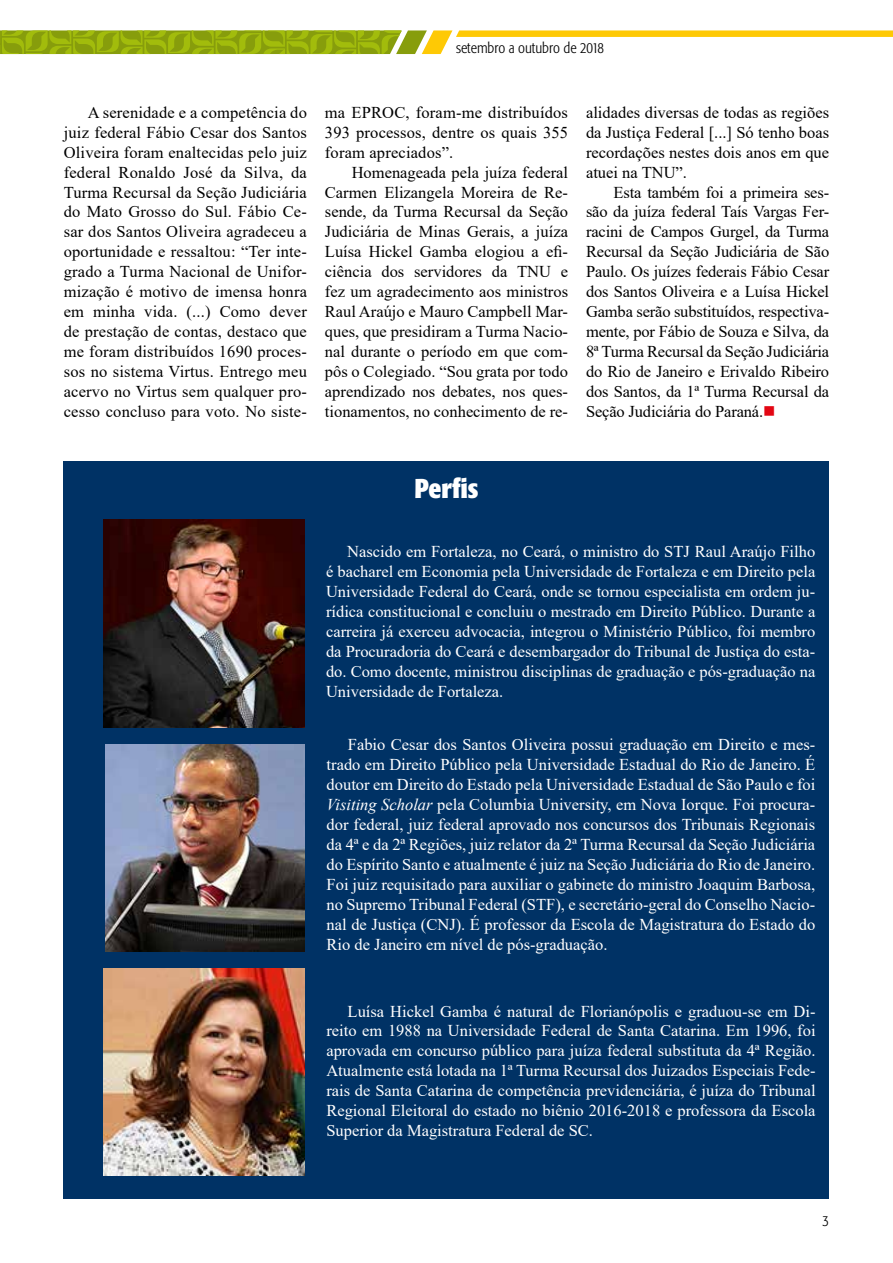
<style>
.page{position:relative;width:893px;height:1263px;background:#fff}
.page>*{position:absolute;margin:0;border:0;box-sizing:border-box;transform-origin:0 0}
.t1{font:700 condensed 27px "Formata";color:#fff}
.t2{font:16.5px/20px "Times New Roman";color:#fff;text-align:justify}
.t3{font:16.5px/20px "Times New Roman";color:#000;text-align:justify}
.t4{font:300 condensed 15px "Formata";color:#000}
.s1{color:#e30613}
.s2{font-style:italic}
</style>
<div class="page">
<svg style="left:0;top:30px;width:893px;height:24px"></svg>
<div style="left:64px;top:461px;width:765px;height:738px;background:#003265"></div>
<img style="left:104px;top:520px;width:201px;height:207px">
<img style="left:106px;top:744px;width:199px;height:207px">
<img style="left:104px;top:968px;width:201px;height:208px">
<p class="t4" style="left:456px;top:39px;width:150px">setembro a outubro de 2018</p>
<p class="t3" style="left:64px;top:102px;width:245px;text-indent:24px">A serenidade e a competência do juiz federal Fábio Cesar dos Santos Oliveira foram enaltecidas pelo juiz federal Ronaldo José da Silva, da Turma Recursal da Seção Judiciária do Mato Grosso do Sul. Fábio Ce&shy;sar dos Santos Oliveira agradeceu a oportunidade e ressaltou: “Ter inte&shy;grado a Turma Nacional de Unifor&shy;mização é motivo de imensa honra em minha vida. (...) Como dever de prestação de contas, destaco que me foram distribuídos 1690 proces&shy;sos no sistema Virtus. Entrego meu acervo no Virtus sem qualquer pro&shy;cesso concluso para voto. No siste-</p>
<p class="t3" style="left:325px;top:102px;width:245px">ma EPROC, foram-me distribuídos 393 processos, dentre os quais 355 foram apreciados”.</p>
<p class="t3" style="left:325px;top:162px;width:245px;text-indent:27px">Homenageada pela juíza federal Carmen Elizangela Moreira de Re&shy;sende, da Turma Recursal da Seção Judiciária de Minas Gerais, a juíza Luísa Hickel Gamba elogiou a efi&shy;ciência dos servidores da TNU e fez um agradecimento aos ministros Raul Araújo e Mauro Campbell Mar&shy;ques, que presidiram a Turma Nacio&shy;nal durante o período em que com&shy;pôs o Colegiado. “Sou grata por todo aprendizado nos debates, nos ques&shy;tionamentos, no conhecimento de re-</p>
<p class="t3" style="left:586px;top:102px;width:245px">alidades diversas de todas as regiões da Justiça Federal [...] Só tenho boas recordações nestes dois anos em que atuei na TNU”.</p>
<p class="t3" style="left:586px;top:181px;width:245px;text-indent:27px">Esta também foi a primeira ses&shy;são da juíza federal Taís Vargas Fer&shy;racini de Campos Gurgel, da Turma Recursal da Seção Judiciária de São Paulo. Os juízes federais Fábio Cesar dos Santos Oliveira e a Luísa Hickel Gamba serão substituídos, respectiva&shy;mente, por Fábio de Souza e Silva, da 8ª Turma Recursal da Seção Judiciária do Rio de Janeiro e Erivaldo Ribeiro dos Santos, da 1ª Turma Recursal da Seção Judiciária do Paraná.<span class="s1">■</span></p>
<h1 class="t1" style="left:414px;top:472px;width:66px">Perfis</h1>
<p class="t2" style="left:326px;top:541px;width:491px;text-indent:21px">Nascido em Fortaleza, no Ceará, o ministro do STJ Raul Araújo Filho é bacharel em Economia pela Universidade de Fortaleza e em Direito pela Universidade Federal do Ceará, onde se tornou especialista em ordem ju&shy;rídica constitucional e concluiu o mestrado em Direito Público. Durante a carreira já exerceu advocacia, integrou o Ministério Público, foi membro da Procuradoria do Ceará e desembargador do Tribunal de Justiça do esta&shy;do. Como docente, ministrou disciplinas de graduação e pós-graduação na Universidade de Fortaleza.</p>
<p class="t2" style="left:327px;top:734px;width:490px;text-indent:21px">Fabio Cesar dos Santos Oliveira possui graduação em Direito e mes&shy;trado em Direito Público pela Universidade Estadual do Rio de Janeiro. É doutor em Direito do Estado pela Universidade Estadual de São Paulo e foi <span class="s2">Visiting Scholar</span> pela Columbia University, em Nova Iorque. Foi procura&shy;dor federal, juiz federal aprovado nos concursos dos Tribunais Regionais da 4ª e da 2ª Regiões, juiz relator da 2ª Turma Recursal da Seção Judiciária do Espírito Santo e atualmente é juiz na Seção Judiciária do Rio de Janeiro.<br>Foi juiz requisitado para auxiliar o gabinete do ministro Joaquim Barbosa, no Supremo Tribunal Federal (STF), e secretário-geral do Conselho Nacio&shy;nal de Justiça (CNJ). É professor da Escola de Magistratura do Estado do Rio de Janeiro em nível de pós-graduação.</p>
<p class="t2" style="left:326px;top:1000px;width:491px;text-indent:21px">Luísa Hickel Gamba é natural de Florianópolis e graduou-se em Di&shy;reito em 1988 na Universidade Federal de Santa Catarina. Em 1996, foi aprovada em concurso público para juíza federal substituta da 4ª Região.<br>Atualmente está lotada na 1ª Turma Recursal dos Juizados Especiais Fede&shy;rais de Santa Catarina de competência previdenciária, é juíza do Tribunal Regional Eleitoral do estado no biênio 2016-2018 e professora da Escola Superior da Magistratura Federal de SC.</p>
<p class="t4" style="left:823px;top:1212px;width:8px">3</p>
</div>
